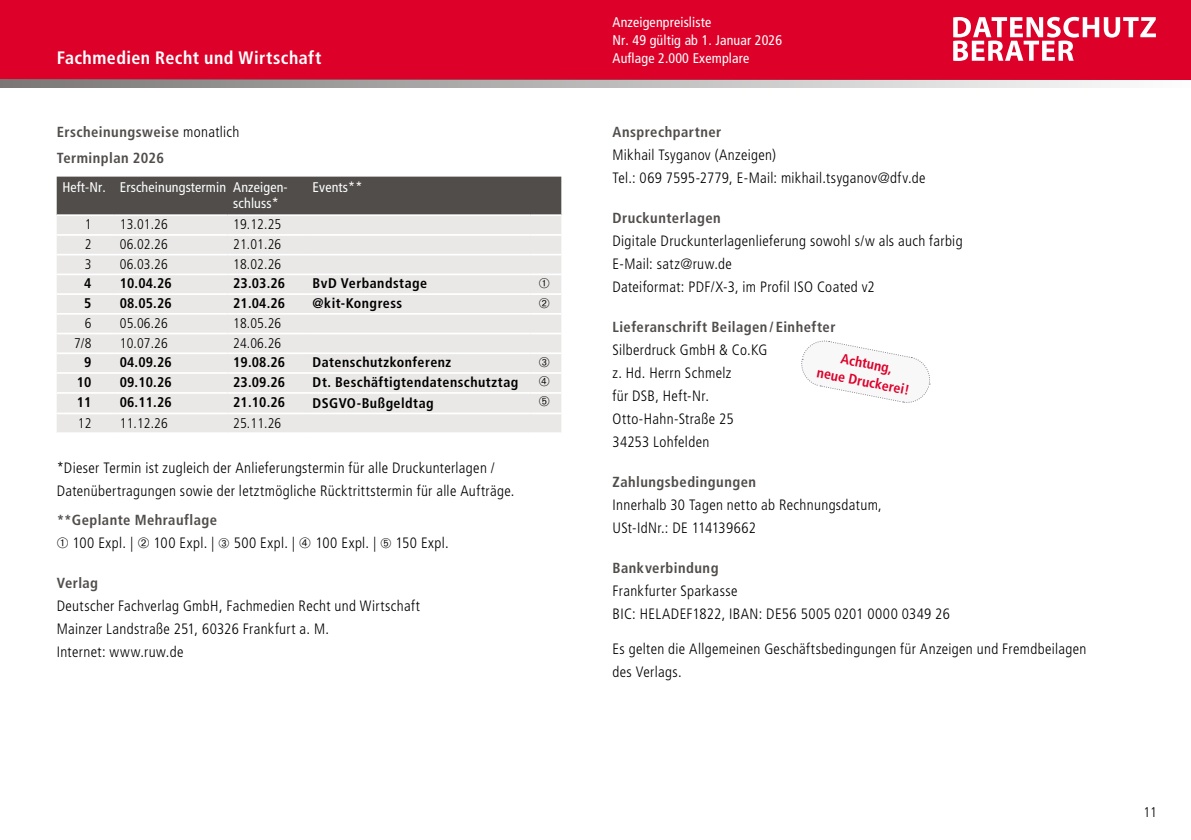
<style>
.page{position:relative;width:1191px;height:840px;background:#fff}
.page>*{position:absolute;margin:0;border:0;box-sizing:border-box;transform-origin:0 0}
.t1{font:700 condensed 18px "Frutiger LT";letter-spacing:.025em;color:#fff}
.t2{font:300 condensed 15px/23px "Frutiger LT";letter-spacing:.02em;color:#000}
.t3{font:700 condensed 14.6px/25.8px "Frutiger LT";letter-spacing:.03em;color:#504d4b}
.t4{font:700 condensed 14px "Frutiger LT";letter-spacing:.03em;color:#000}
.t5{font:condensed 14px/18px "Frutiger LT";letter-spacing:.01em;color:#fff}
.t6{font:300 condensed 14px "Frutiger LT";letter-spacing:.01em;color:#000}
.t7{font:700 condensed 14px/18px "Frutiger LT";color:#dd0029;text-align:center}
.s1{font-weight:300;font-size:15px;color:#000}
</style>
<div class="page">
<div style="left:57px;top:176px;width:504px;height:38px;background:#504d4b"></div>
<div style="left:57px;top:216px;width:504px;height:216px;background:#eae8e7"></div>
<hr style="left:57px;top:234px;width:57px;height:2px;background:#fff">
<hr style="left:114px;top:234px;width:113px;height:2px;background:#fff">
<hr style="left:227px;top:234px;width:80px;height:2px;background:#fff">
<hr style="left:307px;top:234px;width:223px;height:2px;background:#fff">
<hr style="left:530px;top:234px;width:31px;height:2px;background:#fff">
<hr style="left:57px;top:254px;width:57px;height:1px;background:#fff">
<hr style="left:114px;top:254px;width:113px;height:1px;background:#fff">
<hr style="left:227px;top:254px;width:80px;height:1px;background:#fff">
<hr style="left:307px;top:254px;width:223px;height:1px;background:#fff">
<hr style="left:530px;top:254px;width:31px;height:1px;background:#fff">
<hr style="left:57px;top:273px;width:57px;height:2px;background:#fff">
<hr style="left:114px;top:273px;width:113px;height:2px;background:#fff">
<hr style="left:227px;top:273px;width:80px;height:2px;background:#fff">
<hr style="left:307px;top:273px;width:223px;height:2px;background:#fff">
<hr style="left:530px;top:273px;width:31px;height:2px;background:#fff">
<hr style="left:57px;top:293px;width:57px;height:2px;background:#fff">
<hr style="left:114px;top:293px;width:113px;height:2px;background:#fff">
<hr style="left:227px;top:293px;width:80px;height:2px;background:#fff">
<hr style="left:307px;top:293px;width:223px;height:2px;background:#fff">
<hr style="left:530px;top:293px;width:31px;height:2px;background:#fff">
<hr style="left:57px;top:313px;width:57px;height:1px;background:#fff">
<hr style="left:114px;top:313px;width:113px;height:1px;background:#fff">
<hr style="left:227px;top:313px;width:80px;height:1px;background:#fff">
<hr style="left:307px;top:313px;width:223px;height:1px;background:#fff">
<hr style="left:530px;top:313px;width:31px;height:1px;background:#fff">
<hr style="left:57px;top:332px;width:57px;height:2px;background:#fff">
<hr style="left:114px;top:332px;width:113px;height:2px;background:#fff">
<hr style="left:227px;top:332px;width:80px;height:2px;background:#fff">
<hr style="left:307px;top:332px;width:223px;height:2px;background:#fff">
<hr style="left:530px;top:332px;width:31px;height:2px;background:#fff">
<hr style="left:57px;top:352px;width:57px;height:2px;background:#fff">
<hr style="left:114px;top:352px;width:113px;height:2px;background:#fff">
<hr style="left:227px;top:352px;width:80px;height:2px;background:#fff">
<hr style="left:307px;top:352px;width:223px;height:2px;background:#fff">
<hr style="left:530px;top:352px;width:31px;height:2px;background:#fff">
<hr style="left:57px;top:372px;width:57px;height:1px;background:#fff">
<hr style="left:114px;top:372px;width:113px;height:1px;background:#fff">
<hr style="left:227px;top:372px;width:80px;height:1px;background:#fff">
<hr style="left:307px;top:372px;width:223px;height:1px;background:#fff">
<hr style="left:530px;top:372px;width:31px;height:1px;background:#fff">
<hr style="left:57px;top:392px;width:57px;height:1px;background:#fff">
<hr style="left:114px;top:392px;width:113px;height:1px;background:#fff">
<hr style="left:227px;top:392px;width:80px;height:1px;background:#fff">
<hr style="left:307px;top:392px;width:223px;height:1px;background:#fff">
<hr style="left:530px;top:392px;width:31px;height:1px;background:#fff">
<hr style="left:57px;top:412px;width:57px;height:2px;background:#fff">
<hr style="left:114px;top:412px;width:113px;height:2px;background:#fff">
<hr style="left:227px;top:412px;width:80px;height:2px;background:#fff">
<hr style="left:307px;top:412px;width:223px;height:2px;background:#fff">
<hr style="left:530px;top:412px;width:31px;height:2px;background:#fff">
<div style="left:0;top:0;width:1191px;height:79px;background:#dd0029"></div>
<svg style="left:0;top:79px;width:1191px;height:9px;background:#b9abad"></svg>
<svg style="left:953px;top:17px;width:203px;height:44px"></svg>
<svg style="left:801px;top:340px;width:130px;height:63px"></svg>
<svg style="left:539px;top:278px;width:10px;height:10px"></svg>
<svg style="left:539px;top:297px;width:10px;height:10px"></svg>
<svg style="left:539px;top:356px;width:10px;height:11px"></svg>
<svg style="left:539px;top:376px;width:10px;height:10px"></svg>
<svg style="left:539px;top:396px;width:10px;height:10px"></svg>
<p class="t1" style="left:57px;top:47px;width:266px">Fachmedien Recht und Wirtschaft</p>
<p class="t3" style="left:57px;top:119px;width:184px">Erscheinungsweise <span class="s1">monatlich<br></span>Terminplan 2026</p>
<p class="t5" style="left:233px;top:179px;width:56px;line-height:16px;text-indent:-171px">Heft-Nr. Erscheinungstermin Anzeigen&shy;schluss*</p>
<p class="t5" style="left:313px;top:178px;width:51px">Events**</p>
<p class="t6" style="left:85px;top:216px;width:8px">1</p>
<p class="t6" style="left:120px;top:216px;width:50px">13.01.26</p>
<p class="t6" style="left:233px;top:216px;width:50px">19.12.25</p>
<p class="t6" style="left:85px;top:236px;width:8px">2</p>
<p class="t6" style="left:120px;top:236px;width:50px">06.02.26</p>
<p class="t6" style="left:233px;top:236px;width:50px">21.01.26</p>
<p class="t6" style="left:85px;top:256px;width:8px">3</p>
<p class="t6" style="left:120px;top:256px;width:50px">06.03.26</p>
<p class="t6" style="left:233px;top:256px;width:50px">18.02.26</p>
<p class="t4" style="left:84px;top:275px;width:9px">4</p>
<p class="t4" style="left:120px;top:275px;width:53px">10.04.26</p>
<p class="t4" style="left:233px;top:275px;width:53px">23.03.26</p>
<p class="t4" style="left:313px;top:275px;width:116px">BvD Verbandstage</p>
<p class="t4" style="left:84px;top:295px;width:9px">5</p>
<p class="t4" style="left:120px;top:295px;width:53px">08.05.26</p>
<p class="t4" style="left:233px;top:295px;width:53px">21.04.26</p>
<p class="t4" style="left:313px;top:295px;width:91px">@kit-Kongress</p>
<p class="t6" style="left:85px;top:315px;width:8px">6</p>
<p class="t6" style="left:120px;top:315px;width:50px">05.06.26</p>
<p class="t6" style="left:233px;top:315px;width:50px">18.05.26</p>
<p class="t6" style="left:74px;top:334px;width:19px">7/8</p>
<p class="t6" style="left:120px;top:334px;width:50px">10.07.26</p>
<p class="t6" style="left:233px;top:334px;width:50px">24.06.26</p>
<p class="t4" style="left:84px;top:354px;width:9px">9</p>
<p class="t4" style="left:120px;top:354px;width:53px">04.09.26</p>
<p class="t4" style="left:233px;top:354px;width:53px">19.08.26</p>
<p class="t4" style="left:313px;top:354px;width:140px">Datenschutzkonferenz</p>
<p class="t4" style="left:77px;top:373px;width:16px">10</p>
<p class="t4" style="left:120px;top:373px;width:53px">09.10.26</p>
<p class="t4" style="left:233px;top:373px;width:53px">23.09.26</p>
<p class="t4" style="left:313px;top:373px;width:207px">Dt. Beschäftigtendatenschutztag</p>
<p class="t4" style="left:77px;top:393px;width:16px">11</p>
<p class="t4" style="left:120px;top:393px;width:53px">06.11.26</p>
<p class="t4" style="left:233px;top:393px;width:53px">21.10.26</p>
<p class="t4" style="left:313px;top:394px;width:122px">DSGVO-Bußgeldtag</p>
<p class="t6" style="left:78px;top:414px;width:15px">12</p>
<p class="t6" style="left:120px;top:414px;width:50px">11.12.26</p>
<p class="t6" style="left:233px;top:414px;width:50px">25.11.26</p>
<p class="t2" style="left:57px;top:456px;width:459px">*Dieser Termin ist zugleich der Anlieferungstermin für alle Druckunterlagen /<br>Datenübertragungen sowie der letztmögliche Rücktrittstermin für alle Aufträge.</p>
<p class="t3" style="left:57px;top:507px;width:162px">**Geplante Mehrauflage</p>
<p class="t2" style="left:57px;top:531px;width:394px">➀ 100 Expl. | ➁ 100 Expl. | ➂ 500 Expl. | ➃ 100 Expl. | ➄ 150 Expl.</p>
<p class="t3" style="left:57px;top:570px;width:43px">Verlag</p>
<p class="t2" style="left:57px;top:594px;width:365px">Deutscher Fachverlag GmbH, Fachmedien Recht und Wirtschaft<br>Mainzer Landstraße 251, 60326 Frankfurt a. M.<br>Internet: www.ruw.de</p>
<p class="t5" style="left:612px;top:13px;width:171px">Anzeigenpreisliste<br>Nr. 49 gültig ab 1. Januar 2026<br>Auflage 2.000 Exemplare</p>
<p class="t3" style="left:612px;top:118px;width:110px">Ansprechpartner</p>
<p class="t2" style="left:612px;top:143px;width:314px">Mikhail Tsyganov (Anzeigen)<br>Tel.: 069 7595-2779, E-Mail: mikhail.tsyganov@dfv.de</p>
<p class="t3" style="left:612px;top:204px;width:110px">Druckunterlagen</p>
<p class="t2" style="left:612px;top:229px;width:351px">Digitale Druckunterlagenlieferung sowohl s/w als auch farbig<br>E-Mail: satz@ruw.de<br>Dateiformat: PDF/X-3, im Profil ISO Coated v2</p>
<p class="t3" style="left:612px;top:313px;width:224px">Lieferanschrift Beilagen / Einhefter</p>
<p class="t2" style="left:612px;top:338px;width:156px">Silberdruck GmbH &amp; Co.KG z. Hd. Herrn Schmelz<br>für DSB, Heft-Nr.<br>Otto-Hahn-Straße 25<br>34253 Lohfelden</p>
<p class="t3" style="left:612px;top:468px;width:145px">Zahlungsbedingungen</p>
<p class="t2" style="left:612px;top:493px;width:271px">Innerhalb 30 Tagen netto ab Rechnungsdatum,<br>USt-IdNr.: DE 114139662</p>
<p class="t3" style="left:612px;top:554px;width:107px">Bankverbindung</p>
<p class="t2" style="left:612px;top:579px;width:339px">Frankfurter Sparkasse<br>BIC: HELADEF1822, IBAN: DE56 5005 0201 0000 0349 26</p>
<p class="t2" style="left:612px;top:636px;width:475px">Es gelten die Allgemeinen Geschäftsbedingungen für Anzeigen und Fremdbeilagen des Verlags.</p>
<p class="t7" style="left:822px;top:345px;width:95px;rotate:11deg">Achtung,<br>neue Druckerei!</p>
<p class="t6" style="left:1143px;top:803px;width:15px">11</p>
</div>
